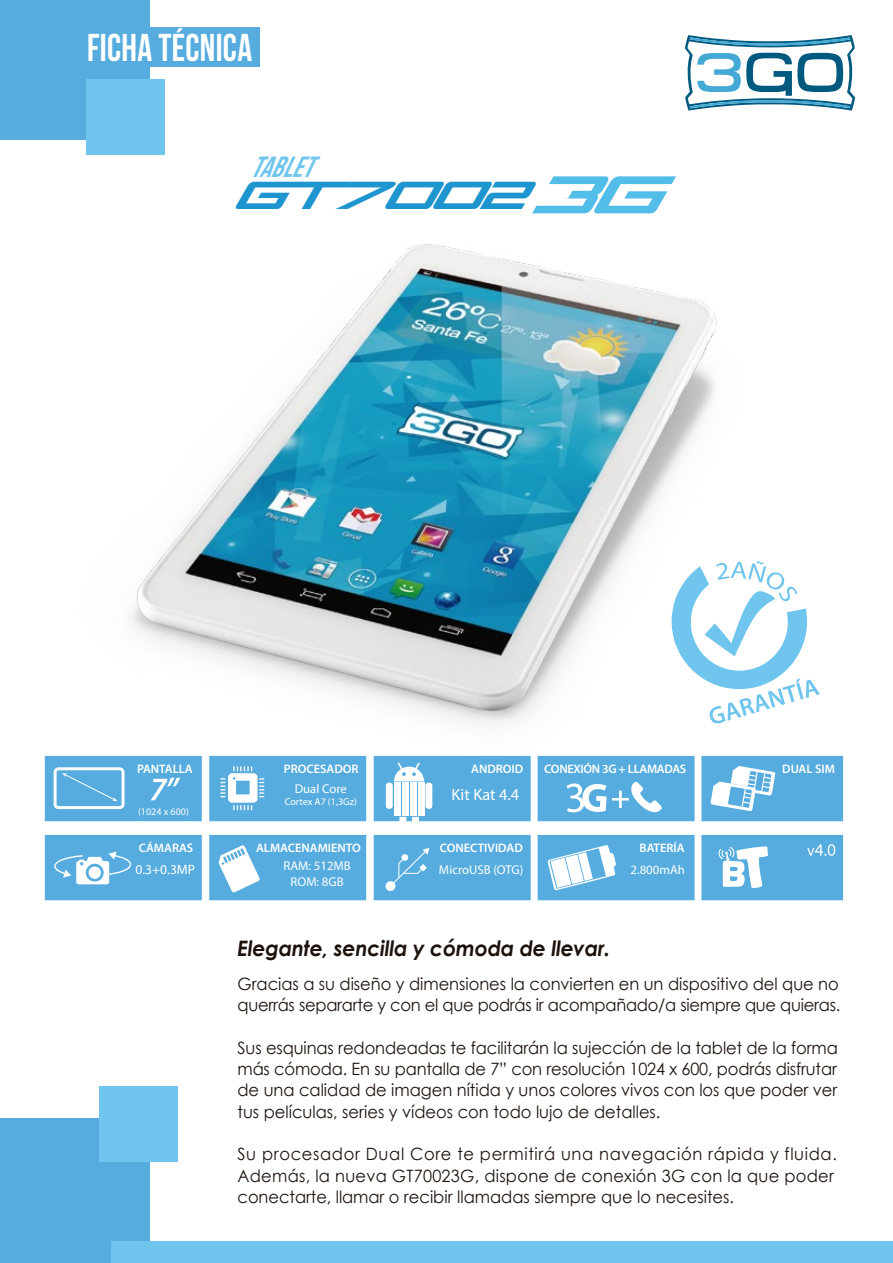
<style>
.page{position:relative;width:893px;height:1263px;background:#fff}
.page>*{position:absolute;margin:0;border:0;box-sizing:border-box;transform-origin:0 0}
.t1{font:italic 42.45px "N Gage";color:#1e95cf}
.t2{font:38.7px "Bebas Neue";letter-spacing:.01em;color:#fff;scale:.94 1}
.t3{font:italic 29.25px "Bebas Neue";color:#6fc5ed;scale:.94 1}
.t4{font:italic 700 21.3px "Century Gothic";letter-spacing:-.01em;color:#1e120d;scale:.96 1}
.t5{font:16.95px/21.3px "Century Gothic";color:#1e120d;scale:.96 1}
.t6{font:16.35px "Myriad Pro";letter-spacing:.005em;color:#fff}
.t7{font:13.5px "Myriad Pro";color:#fff}
.t8{font:12.75px/15.3px "Myriad Pro";color:#fff;text-align:center}
.t9{font:600 12.3px "Myriad Pro";color:#fff}
.t10{font:600 12.3px "Myriad Pro";letter-spacing:-.025em;color:#fff}
.t11{font:10.05px "Myriad Pro";color:#fff}
</style>
<div class="page">
<div style="left:0;top:0;width:149px;height:139px;background:#56acde"></div>
<div style="left:0;top:1118px;width:149px;height:145px;background:#56acde"></div>
<div style="left:100px;top:1086px;width:78px;height:75px;background:#6fc5ed"></div>
<div style="left:112px;top:1242px;width:781px;height:21px;background:#6fc5ed"></div>
<div style="left:86px;top:79px;width:79px;height:76px;background:#6fc5ed"></div>
<div style="left:69px;top:27px;width:191px;height:40px;background:#56acde"></div>
<svg style="left:685px;top:35px;width:170px;height:76px"></svg>
<img style="left:44px;top:213px;width:799px;height:568px">
<div style="left:45px;top:756px;width:157px;height:65px;background:#56acde"></div>
<div style="left:209px;top:756px;width:157px;height:65px;background:#56acde"></div>
<div style="left:374px;top:756px;width:157px;height:65px;background:#56acde"></div>
<div style="left:45px;top:835px;width:157px;height:65px;background:#56acde"></div>
<div style="left:209px;top:835px;width:157px;height:65px;background:#56acde"></div>
<div style="left:374px;top:835px;width:157px;height:65px;background:#56acde"></div>
<div style="left:538px;top:756px;width:157px;height:65px;background:#56acde"></div>
<div style="left:538px;top:835px;width:157px;height:65px;background:#56acde"></div>
<div style="left:701px;top:756px;width:142px;height:65px;background:#56acde"></div>
<div style="left:701px;top:835px;width:142px;height:65px;background:#56acde"></div>
<div style="left:54px;top:767px;width:71px;height:42px;border:3px solid #fff;border-radius:3px"></div>
<svg style="left:62px;top:773px;width:55px;height:28px"></svg>
<svg style="left:220px;top:766px;width:44px;height:44px"></svg>
<svg style="left:151px;top:778px;width:29px;height:22px"></svg>
<svg style="left:219px;top:845px;width:41px;height:48px"></svg>
<svg style="left:807px;top:844px;width:28px;height:12px"></svg>
<svg style="left:719px;top:846px;width:49px;height:42px"></svg>
<svg style="left:548px;top:845px;width:68px;height:45px"></svg>
<svg style="left:54px;top:851px;width:78px;height:33px"></svg>
<svg style="left:385px;top:848px;width:44px;height:43px"></svg>
<svg style="left:710px;top:766px;width:66px;height:45px"></svg>
<div style="left:394px;top:782px;width:6px;height:34px;background:#fff"></div>
<div style="left:402px;top:782px;width:6px;height:34px;background:#fff"></div>
<div style="left:410px;top:782px;width:6px;height:34px;background:#fff"></div>
<div style="left:418px;top:782px;width:6px;height:34px;background:#fff"></div>
<div style="left:425px;top:782px;width:7px;height:27px;background:#fff;border-radius:3px"></div>
<div style="left:386px;top:782px;width:7px;height:27px;background:#fff;border-radius:3px"></div>
<svg style="left:399px;top:817px;width:7px;height:5px"></svg>
<svg style="left:412px;top:817px;width:7px;height:4px"></svg>
<svg style="left:394px;top:762px;width:30px;height:19px"></svg>
<svg style="left:567px;top:781px;width:95px;height:32px"></svg>
<svg style="left:532px;top:176px;width:144px;height:37px"></svg>
<h2 class="t2" style="left:87px;top:26px;width:177px">FICHA TÉCNICA</h2>
<h3 class="t3" style="left:250px;top:150px;width:82px">Tablet</h3>
<h1 class="t1" style="left:234px;top:170px;width:316px">GT7002</h1>
<p class="t9" style="left:137px;top:761px;width:57px">PANTALLA</p>
<p class="t11" style="left:138px;top:806px;width:52px">(1024 x 600)</p>
<p class="t9" style="left:284px;top:761px;width:76px">PROCESADOR</p>
<p class="t9" style="left:471px;top:761px;width:54px">ANDROID</p>
<p class="t10" style="left:544px;top:761px;width:144px">CONEXIÓN 3G + LLAMADAS</p>
<p class="t9" style="left:782px;top:761px;width:54px">DUAL SIM</p>
<p class="t8" style="left:295px;top:780px;width:54px">Dual Core</p>
<p class="t11" style="left:285px;top:795px;width:74px">Cortex A7 (1,3Gz)</p>
<p class="t6" style="left:452px;top:784px;width:69px">Kit Kat 4.4</p>
<p class="t9" style="left:139px;top:839px;width:56px">CÁMARAS</p>
<p class="t9" style="left:256px;top:839px;width:106px">ALMACENAMIENTO</p>
<p class="t9" style="left:440px;top:839px;width:84px">CONECTIVIDAD</p>
<p class="t9" style="left:640px;top:839px;width:46px">BATERÍA</p>
<p class="t7" style="left:135px;top:861px;width:61px">0.3+0.3MP</p>
<p class="t8" style="left:284px;top:858px;width:69px">RAM: 512MB<br>ROM: 8GB</p>
<p class="t8" style="left:439px;top:862px;width:86px">MicroUSB (OTG)</p>
<p class="t8" style="left:630px;top:862px;width:56px">2.800mAh</p>
<p class="t4" style="left:237px;top:932px;width:390px">Elegante, sencilla y cómoda de llevar.</p>
<p class="t5" style="left:237px;top:973px;width:629px">Gracias a su diseño y dimensiones la convierten en un dispositivo del que no querrás separarte y con el que podrás ir acompañado/a siempre que quieras.</p>
<p class="t5" style="left:237px;top:1037px;width:627px;text-align:justify">Sus esquinas redondeadas te facilitarán la sujección de la tablet de la forma más cómoda. En su pantalla de 7” con resolución 1024 x 600, podrás disfrutar de una calidad de imagen nítida y unos colores vivos con los que poder ver tus películas, series y vídeos con todo lujo de detalles.</p>
<p class="t5" style="left:237px;top:1143px;width:626px">Su procesador Dual Core te permitirá una navegación rápida y fluida.<br>Además, la nueva GT70023G, dispone de conexión 3G con la que poder conectarte, llamar o recibir llamadas siempre que lo necesites.</p>
</div>
